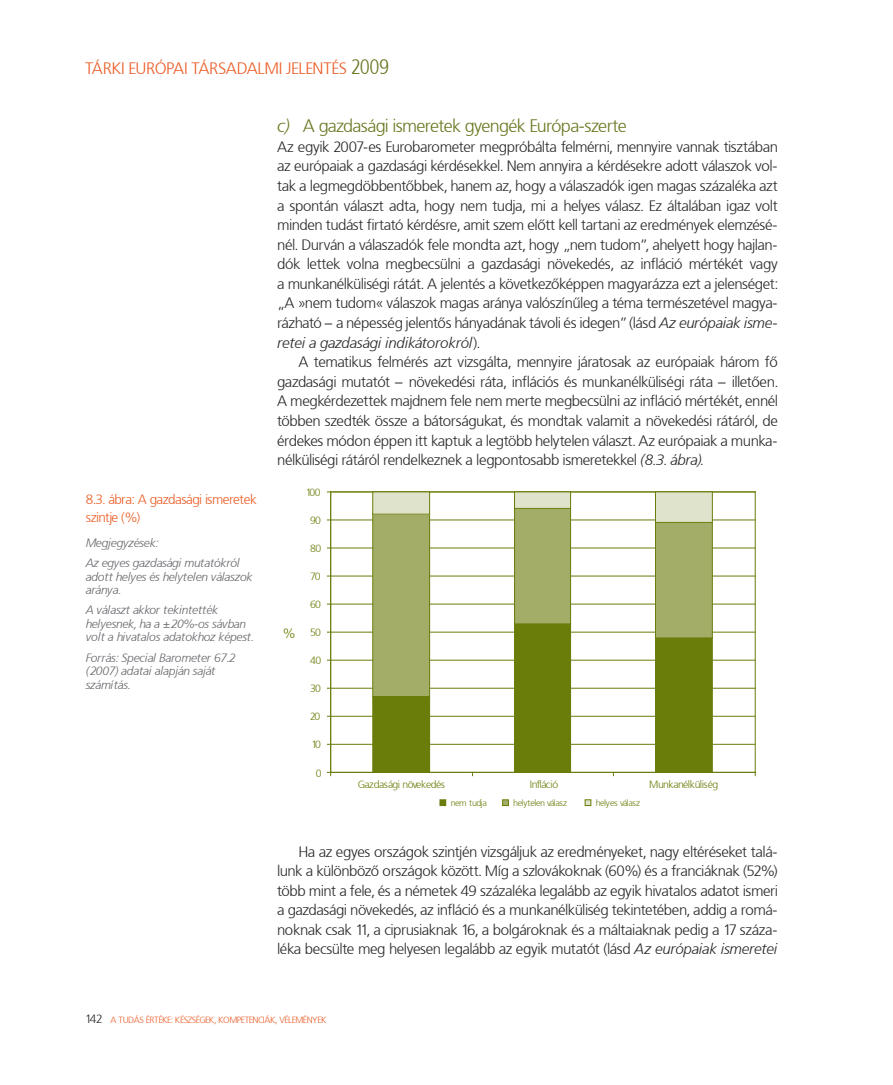
<style>
.page{position:relative;width:893px;height:1085px;background:#fff}
.page>*{position:absolute;margin:0;border:0;box-sizing:border-box;transform-origin:0 0}
.t1{font:18px "Frutiger Lt PFL";color:#677820}
.t2{font:16.5px "Frutiger Lt PFL";letter-spacing:.02em;color:#eb5c25}
.t3{font:15px/19.5px "Frutiger Lt PFL";letter-spacing:.01em;color:#282828;text-align:justify}
.t4{font:13.5px/18px "Frutiger Lt PFL";color:#eb5c25}
.t5{font:13.5px "Frutiger Lt PFL";color:#6a7d0a}
.t6{font:italic 12px/13.5px "Frutiger Lt PFL";color:#67666c}
.t7{font:10.5px "Frutiger Lt PFL";letter-spacing:-.015em;color:#6a7d0a}
.t8{font:9px "Frutiger Lt PFL";color:#eb5c25}
.t9{font:9px "Frutiger Lt PFL";color:#6a7d0a}
.s1{font-family:"Frutiger Lt Cn PFL";font-size:21px;color:#677820}
.s2{font-style:italic}
.s3{font-size:12px;color:#282828}
</style>
<div class="page">
<hr style="left:331px;top:744px;width:424px;height:1px;background:#6a7d0a">
<hr style="left:331px;top:716px;width:424px;height:1px;background:#6a7d0a">
<hr style="left:331px;top:688px;width:424px;height:1px;background:#6a7d0a">
<hr style="left:331px;top:659px;width:424px;height:1px;background:#6a7d0a">
<hr style="left:331px;top:631px;width:424px;height:1px;background:#6a7d0a">
<hr style="left:331px;top:603px;width:424px;height:1px;background:#6a7d0a">
<hr style="left:331px;top:575px;width:424px;height:1px;background:#6a7d0a">
<hr style="left:331px;top:547px;width:424px;height:1px;background:#6a7d0a">
<hr style="left:331px;top:519px;width:424px;height:1px;background:#6a7d0a">
<hr style="left:331px;top:491px;width:424px;height:1px;background:#6a7d0a">
<hr style="left:755px;top:492px;width:1px;height:280px;background:#6a7d0a">
<div style="left:373px;top:696px;width:57px;height:76px;background:#6a7d0a"></div>
<div style="left:514px;top:623px;width:57px;height:149px;background:#6a7d0a"></div>
<div style="left:655px;top:637px;width:57px;height:135px;background:#6a7d0a"></div>
<div style="left:373px;top:514px;width:57px;height:182px;background:#a3ad68"></div>
<div style="left:373px;top:514px;width:57px;height:182px;border:1px solid #6a7d0a"></div>
<div style="left:514px;top:508px;width:57px;height:115px;background:#a3ad68"></div>
<div style="left:514px;top:508px;width:57px;height:116px;border:1px solid #6a7d0a"></div>
<div style="left:655px;top:522px;width:57px;height:115px;background:#a3ad68"></div>
<div style="left:655px;top:522px;width:57px;height:116px;border:1px solid #6a7d0a"></div>
<div style="left:373px;top:492px;width:57px;height:22px;background:#dfe3cb"></div>
<div style="left:514px;top:492px;width:57px;height:16px;background:#dfe3cb"></div>
<div style="left:655px;top:492px;width:57px;height:30px;background:#dfe3cb"></div>
<hr style="left:330px;top:492px;width:1px;height:280px;background:#6a7d0a">
<hr style="left:331px;top:771px;width:424px;height:1px;background:#6a7d0a">
<svg style="left:440px;top:799px;width:6px;height:6px"></svg>
<svg style="left:502px;top:799px;width:6px;height:6px"></svg>
<svg style="left:585px;top:799px;width:6px;height:6px"></svg>
<p class="t2" style="left:85px;top:57px;width:305px">TÁRKI Európai Társadalmi Jelentés <span class="s1">2009</span></p>
<p class="t4" style="left:86px;top:490px;width:172px">8.3. ábra: A gazdasági ismeretek szintje (%)</p>
<p class="t6" style="left:86px;top:532px;width:156px;line-height:20.2px">Megjegyzések:<br>Az egyes gazdasági mutatókról</p>
<p class="t6" style="left:86px;top:569px;width:168px">adott helyes és helytelen válaszok aránya.</p>
<p class="t6" style="left:86px;top:603px;width:169px">A választ akkor tekintették helyesnek, ha a ±20%-os sávban volt a hivatalos adatokhoz képest.</p>
<p class="t6" style="left:86px;top:651px;width:151px">Forrás: Special Barometer 67.2 (2007) adatai alapján saját számítás.</p>
<p class="t1" style="left:277px;top:115px;width:351px"><span class="s2">c)</span> A gazdasági ismeretek gyengék Európa-szerte</p>
<p class="t3" style="left:277px;top:137px;width:502px">Az egyik 2007-es Eurobarometer megpróbálta felmérni, mennyire vannak tisztában az európaiak a gazdasági kérdésekkel. Nem annyira a kérdésekre adott válaszok vol&shy;tak a legmegdöbbentőbbek, hanem az, hogy a válaszadók igen magas százaléka azt a spontán választ adta, hogy nem tudja, mi a helyes válasz. Ez általában igaz volt minden tudást firtató kérdésre, amit szem előtt kell tartani az eredmények elemzésé&shy;nél. Durván a válaszadók fele mondta azt, hogy „nem tudom”, ahelyett hogy hajlan&shy;dók lettek volna megbecsülni a gazdasági növekedés, az infláció mértékét vagy a munkanélküliségi rátát. A jelentés a következőképpen magyarázza ezt a jelenséget: „A »nem tudom« válaszok magas aránya valószínűleg a téma természetével magya&shy;rázható – a népesség jelentős hányadának távoli és idegen” (lásd <span class="s2">Az európaiak isme&shy;retei a gazdasági indikátorokról</span>).</p>
<p class="t3" style="left:277px;top:352px;width:502px;text-indent:21px">A tematikus felmérés azt vizsgálta, mennyire járatosak az európaiak három fő gazdasági mutatót – növekedési ráta, inflációs és munkanélküliségi ráta – illetően.<br>A megkérdezettek majdnem fele nem merte megbecsülni az infláció mértékét, ennél többen szedték össze a bátorságukat, és mondtak valamit a növekedési rátáról, de érdekes módon éppen itt kaptuk a legtöbb helytelen választ. Az európaiak a munka&shy;nélküliségi rátáról rendelkeznek a legpontosabb ismeretekkel <span class="s2">(8.3. ábra).</span></p>
<p class="t7" style="left:306px;top:486px;width:16px">100</p>
<p class="t7" style="left:310px;top:514px;width:12px">90</p>
<p class="t7" style="left:310px;top:542px;width:12px">80</p>
<p class="t7" style="left:310px;top:570px;width:12px">70</p>
<p class="t5" style="left:283px;top:624px;width:14px">%</p>
<p class="t7" style="left:310px;top:598px;width:12px">60</p>
<p class="t7" style="left:310px;top:626px;width:12px">50</p>
<p class="t7" style="left:310px;top:654px;width:13px">40</p>
<p class="t7" style="left:310px;top:682px;width:12px">30</p>
<p class="t7" style="left:310px;top:710px;width:12px">20</p>
<p class="t7" style="left:311px;top:738px;width:11px">10</p>
<p class="t7" style="left:316px;top:766px;width:7px">0</p>
<p class="t7" style="left:358px;top:777px;width:88px">Gazdasági növekedés</p>
<p class="t7" style="left:530px;top:777px;width:29px">Infláció</p>
<p class="t7" style="left:649px;top:777px;width:70px">Munkanélküliség</p>
<p class="t9" style="left:451px;top:797px;width:37px">nem tudja</p>
<p class="t9" style="left:513px;top:797px;width:55px">helytelen válasz</p>
<p class="t9" style="left:596px;top:797px;width:45px">helyes válasz</p>
<p class="t3" style="left:277px;top:841px;width:502px;text-indent:21px">Ha az egyes országok szintjén vizsgáljuk az eredményeket, nagy eltéréseket talá&shy;lunk a különböző országok között. Míg a szlovákoknak (60%) és a franciáknak (52%) több mint a fele, és a németek 49 százaléka legalább az egyik hivatalos adatot ismeri a gazdasági növekedés, az infláció és a munkanélküliség tekintetében, addig a romá&shy;noknak csak 11, a ciprusiaknak 16, a bolgároknak és a máltaiaknak pedig a 17 száza&shy;léka becsülte meg helyesen legalább az egyik mutatót (lásd <span class="s2">Az európaiak ismeretei</span></p>
<p class="t8" style="left:85px;top:1014px;width:238px"><span class="s3">142</span> A tudás értéke: készségek, kompetenciák, vélemények</p>
</div>
